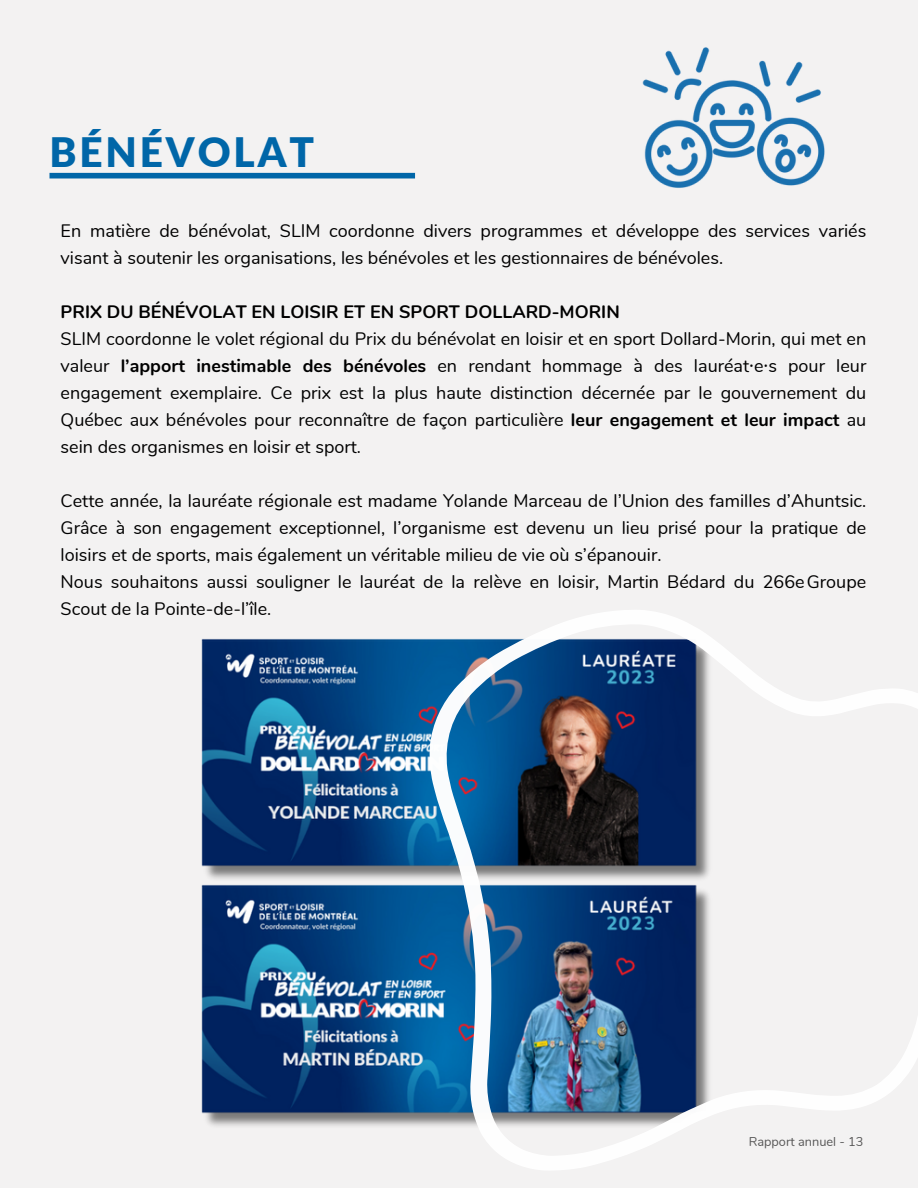
<style>
.page{position:relative;width:918px;height:1188px;background:#f3f2f2}
.page>*{position:absolute;margin:0;border:0;box-sizing:border-box;transform-origin:0 0}
.t1{font:900 40.5px "Lato";letter-spacing:.07em;color:#0066a8}
.t2{font:18px/27px "Nunito";color:#000}
.t3{font:700 18px "Nunito";color:#000}
.t4{font:12.75px "Nunito";color:#000}
.s1{font-weight:700}
.s2{font-family:"Noto Sans"}
</style>
<div class="page">
<div style="left:50px;top:173px;width:365px;height:5px;background:#0066a8"></div>
<img style="left:201px;top:638px;width:92px;height:488px">
<img style="left:642px;top:47px;width:183px;height:141px">
<svg style="left:293px;top:610px;width:625px;height:560px"></svg>
<p class="t1" style="left:50px;top:127px;width:266px">BÉNÉVOLAT</p>
<p class="t2" style="left:61px;top:218px;width:807px">En matière de bénévolat, SLIM coordonne divers programmes et développe des services variés visant à soutenir les organisations, les bénévoles et les gestionnaires de bénévoles.</p>
<p class="t3" style="left:61px;top:300px;width:561px">PRIX DU BÉNÉVOLAT EN LOISIR ET EN SPORT DOLLARD-MORIN</p>
<p class="t2" style="left:61px;top:326px;width:807px;text-align:justify">SLIM coordonne le volet régional du Prix du bénévolat en loisir et en sport Dollard-Morin, qui met en valeur <span class="s1">l’apport inestimable des bénévoles</span> en rendant hommage à des lauréat<span class="s2">⸱</span>e<span class="s2">⸱</span>s pour leur engagement exemplaire. Ce prix est la plus haute distinction décernée par le gouvernement du Québec aux bénévoles pour reconnaître de façon particulière <span class="s1">leur engagement et leur impact</span> au sein des organismes en loisir et sport.</p>
<p class="t2" style="left:61px;top:488px;width:807px">Cette année, la lauréate régionale est madame Yolande Marceau de l’Union des familles d’Ahuntsic.<br>Grâce à son engagement exceptionnel, l’organisme est devenu un lieu prisé pour la pratique de loisirs et de sports, mais également un véritable milieu de vie où s’épanouir.<br>Nous souhaitons aussi souligner le lauréat de la relève en loisir, Martin Bédard du 266eGroupe Scout de la Pointe-de-l’île.</p>
<p class="t4" style="left:749px;top:1133px;width:116px">Rapport annuel - 13</p>
</div>
